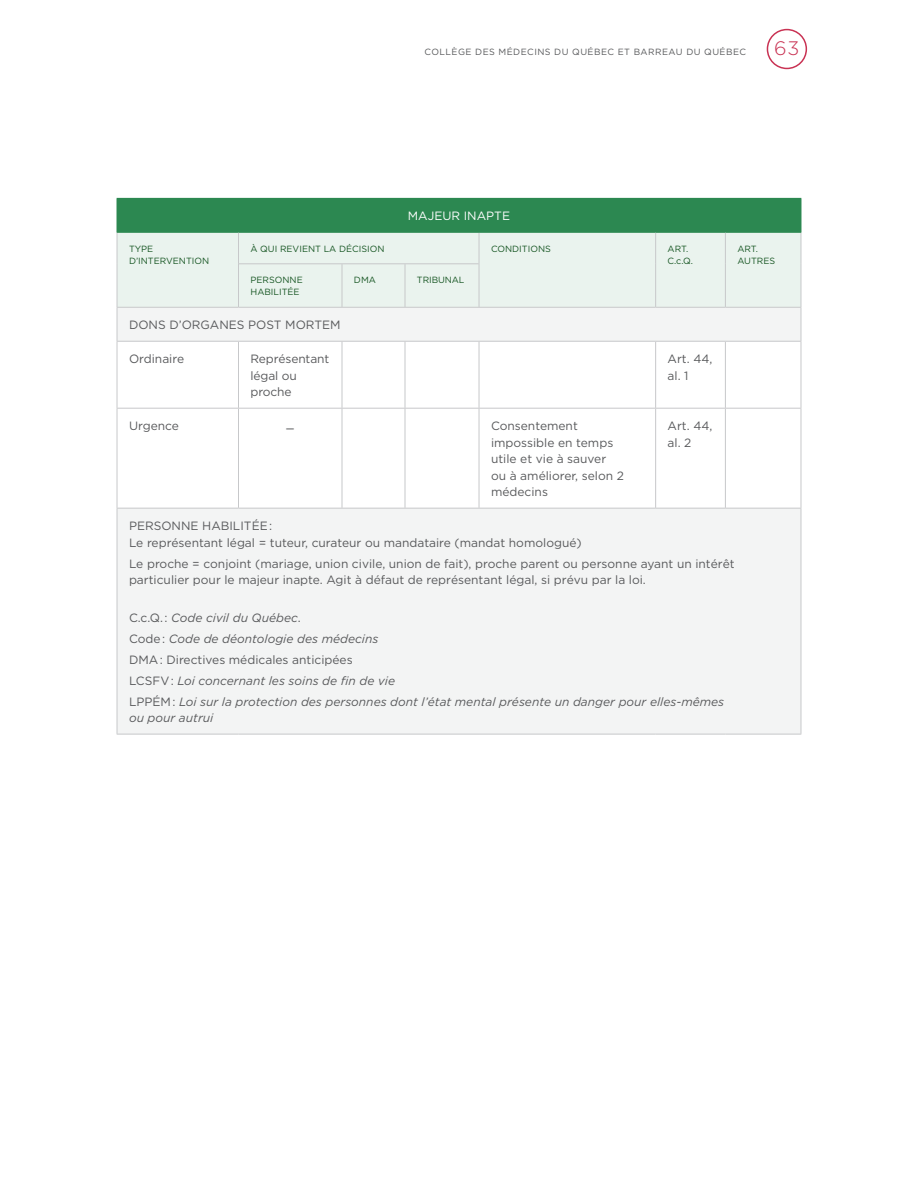
<style>
.page{position:relative;width:918px;height:1188px;background:#fff}
.page>*{position:absolute;margin:0;border:0;box-sizing:border-box;transform-origin:0 0}
.t1{font:300 19.5px "Gotham HTF";color:#c93253}
.t2{font:18px "Minion Pro";color:#58595b}
.t3{font:12px/16.5px "Gotham HTF";color:#58595b}
.t4{font:italic 12px/21px "Gotham HTF";color:#58595b}
.t5{font:12px "Gotham HTF";color:#fff}
.t6{font:9px/12px "Gotham HTF";color:#175623}
.t7{font:9px "Gotham HTF";letter-spacing:.05em;color:#58595b}
.s1{font-style:normal}
</style>
<div class="page">
<div style="left:767px;top:29px;width:40px;height:40px;border:2px solid #c93253;border-radius:50%"></div>
<div style="left:117px;top:198px;width:684px;height:34px;background:#2c8851"></div>
<div style="left:118px;top:233px;width:683px;height:74px;background:#eaf3ee"></div>
<svg style="left:118px;top:308px;width:683px;height:426px;fill:#f3f4f4"></svg>
<hr style="left:238px;top:342px;width:1px;height:66px;background:#c7c8ca">
<hr style="left:342px;top:342px;width:1px;height:66px;background:#c7c8ca">
<hr style="left:238px;top:408px;width:104px;height:1px;background:#c7c8ca">
<hr style="left:117px;top:342px;width:1px;height:66px;background:#c7c8ca">
<hr style="left:405px;top:342px;width:1px;height:66px;background:#c7c8ca">
<hr style="left:479px;top:342px;width:1px;height:66px;background:#c7c8ca">
<hr style="left:655px;top:342px;width:1px;height:66px;background:#c7c8ca">
<hr style="left:725px;top:342px;width:1px;height:66px;background:#c7c8ca">
<hr style="left:801px;top:342px;width:1px;height:66px;background:#c7c8ca">
<hr style="left:117px;top:408px;width:121px;height:1px;background:#c7c8ca">
<hr style="left:117px;top:409px;width:1px;height:99px;background:#c7c8ca">
<hr style="left:238px;top:409px;width:1px;height:99px;background:#c7c8ca">
<hr style="left:342px;top:408px;width:63px;height:1px;background:#c7c8ca">
<hr style="left:342px;top:409px;width:1px;height:99px;background:#c7c8ca">
<hr style="left:405px;top:408px;width:74px;height:1px;background:#c7c8ca">
<hr style="left:405px;top:409px;width:1px;height:99px;background:#c7c8ca">
<hr style="left:479px;top:408px;width:177px;height:1px;background:#c7c8ca">
<hr style="left:479px;top:409px;width:1px;height:99px;background:#c7c8ca">
<hr style="left:656px;top:408px;width:69px;height:1px;background:#c7c8ca">
<hr style="left:655px;top:409px;width:1px;height:99px;background:#c7c8ca">
<hr style="left:725px;top:408px;width:76px;height:1px;background:#c7c8ca">
<hr style="left:725px;top:409px;width:1px;height:99px;background:#c7c8ca">
<hr style="left:801px;top:409px;width:1px;height:99px;background:#c7c8ca">
<hr style="left:405px;top:264px;width:1px;height:43px;background:#c7c8ca">
<hr style="left:117px;top:233px;width:1px;height:31px;background:#c7c8ca">
<hr style="left:117px;top:264px;width:1px;height:43px;background:#c7c8ca">
<hr style="left:238px;top:233px;width:1px;height:31px;background:#c7c8ca">
<hr style="left:238px;top:264px;width:1px;height:43px;background:#c7c8ca">
<hr style="left:479px;top:233px;width:1px;height:31px;background:#c7c8ca">
<hr style="left:655px;top:233px;width:1px;height:31px;background:#c7c8ca">
<hr style="left:655px;top:264px;width:1px;height:43px;background:#c7c8ca">
<hr style="left:725px;top:233px;width:1px;height:31px;background:#c7c8ca">
<hr style="left:725px;top:264px;width:1px;height:43px;background:#c7c8ca">
<hr style="left:801px;top:233px;width:1px;height:31px;background:#c7c8ca">
<hr style="left:801px;top:264px;width:1px;height:43px;background:#c7c8ca">
<hr style="left:342px;top:264px;width:1px;height:43px;background:#c7c8ca">
<hr style="left:479px;top:264px;width:1px;height:43px;background:#c7c8ca">
<hr style="left:117px;top:307px;width:121px;height:1px;background:#c7c8ca">
<hr style="left:239px;top:263px;width:103px;height:1px;background:#c7c8ca">
<hr style="left:342px;top:263px;width:63px;height:1px;background:#c7c8ca">
<hr style="left:405px;top:263px;width:74px;height:1px;background:#c7c8ca">
<hr style="left:479px;top:307px;width:177px;height:1px;background:#c7c8ca">
<hr style="left:656px;top:307px;width:69px;height:1px;background:#c7c8ca">
<hr style="left:725px;top:307px;width:76px;height:1px;background:#c7c8ca">
<hr style="left:238px;top:307px;width:104px;height:1px;background:#c7c8ca">
<hr style="left:342px;top:307px;width:63px;height:1px;background:#c7c8ca">
<hr style="left:405px;top:307px;width:74px;height:1px;background:#c7c8ca">
<hr style="left:238px;top:341px;width:104px;height:1px;background:#c7c8ca">
<hr style="left:117px;top:308px;width:1px;height:33px;background:#c7c8ca">
<hr style="left:801px;top:308px;width:1px;height:33px;background:#c7c8ca">
<hr style="left:117px;top:341px;width:121px;height:1px;background:#c7c8ca">
<hr style="left:342px;top:341px;width:63px;height:1px;background:#c7c8ca">
<hr style="left:405px;top:341px;width:74px;height:1px;background:#c7c8ca">
<hr style="left:479px;top:341px;width:177px;height:1px;background:#c7c8ca">
<hr style="left:656px;top:341px;width:69px;height:1px;background:#c7c8ca">
<hr style="left:725px;top:341px;width:76px;height:1px;background:#c7c8ca">
<hr style="left:117px;top:508px;width:121px;height:1px;background:#c7c8ca">
<hr style="left:117px;top:509px;width:1px;height:225px;background:#c7c8ca">
<hr style="left:238px;top:508px;width:104px;height:1px;background:#c7c8ca">
<hr style="left:342px;top:508px;width:63px;height:1px;background:#c7c8ca">
<hr style="left:405px;top:508px;width:74px;height:1px;background:#c7c8ca">
<hr style="left:479px;top:508px;width:177px;height:1px;background:#c7c8ca">
<hr style="left:656px;top:508px;width:69px;height:1px;background:#c7c8ca">
<hr style="left:725px;top:508px;width:76px;height:1px;background:#c7c8ca">
<hr style="left:801px;top:509px;width:1px;height:225px;background:#c7c8ca">
<hr style="left:117px;top:734px;width:121px;height:1px;background:#c7c8ca">
<hr style="left:238px;top:734px;width:104px;height:1px;background:#c7c8ca">
<hr style="left:342px;top:734px;width:63px;height:1px;background:#c7c8ca">
<hr style="left:405px;top:734px;width:74px;height:1px;background:#c7c8ca">
<hr style="left:479px;top:734px;width:177px;height:1px;background:#c7c8ca">
<hr style="left:656px;top:734px;width:69px;height:1px;background:#c7c8ca">
<hr style="left:725px;top:734px;width:76px;height:1px;background:#c7c8ca">
<hr style="left:801px;top:199px;width:1px;height:33px;background:#2c8851">
<hr style="left:117px;top:232px;width:121px;height:1px;background:#2c8851">
<hr style="left:238px;top:232px;width:104px;height:1px;background:#2c8851">
<hr style="left:342px;top:232px;width:63px;height:1px;background:#2c8851">
<hr style="left:405px;top:232px;width:74px;height:1px;background:#2c8851">
<hr style="left:479px;top:232px;width:177px;height:1px;background:#2c8851">
<hr style="left:656px;top:232px;width:69px;height:1px;background:#2c8851">
<hr style="left:725px;top:232px;width:76px;height:1px;background:#2c8851">
<p class="t7" style="left:425px;top:47px;width:323px">COLLÈGE DES MÉDECINS DU QUÉBEC ET BARREAU DU QUÉBEC</p>
<h1 class="t1" style="left:774px;top:38px;width:27px">63</h1>
<p class="t5" style="left:408px;top:209px;width:104px">MAJEUR INAPTE</p>
<p class="t6" style="left:129px;top:242px;width:82px">TYPE<br>D’INTERVENTION</p>
<p class="t6" style="left:250px;top:242px;width:136px">À QUI REVIENT LA DÉCISION</p>
<p class="t6" style="left:491px;top:242px;width:61px">CONDITIONS</p>
<p class="t6" style="left:668px;top:242px;width:27px">ART.<br>C.c.Q.</p>
<p class="t6" style="left:737px;top:242px;width:39px">ART.<br>AUTRES</p>
<p class="t6" style="left:250px;top:274px;width:54px">PERSONNE<br>HABILITÉE</p>
<p class="t6" style="left:354px;top:274px;width:23px">DMA</p>
<p class="t6" style="left:417px;top:274px;width:49px">TRIBUNAL</p>
<p class="t3" style="left:129px;top:317px;width:213px">DONS D’ORGANES POST MORTEM</p>
<p class="t3" style="left:129px;top:351px;width:57px">Ordinaire</p>
<p class="t3" style="left:251px;top:351px;width:80px">Représentant légal ou proche</p>
<p class="t3" style="left:668px;top:351px;width:46px">Art. 44, al. 1</p>
<p class="t3" style="left:129px;top:417px;width:51px">Urgence</p>
<h2 class="t2" style="left:286px;top:415px;width:11px">–</h2>
<p class="t3" style="left:491px;top:417px;width:135px">Consentement impossible en temps utile et vie à sauver ou à améliorer, selon 2 médecins</p>
<p class="t3" style="left:668px;top:417px;width:46px">Art. 44, al. 2</p>
<p class="t3" style="left:129px;top:517px;width:454px">PERSONNE HABILITÉE:<br>Le représentant légal = tuteur, curateur ou mandataire (mandat homologué)</p>
<p class="t3" style="left:129px;top:555px;width:607px">Le proche = conjoint (mariage, union civile, union de fait), proche parent ou personne ayant un intérêt particulier pour le majeur inapte. Agit à défaut de représentant légal, si prévu par la loi.</p>
<p class="t4" style="left:129px;top:607px;width:597px"><span class="s1">C.c.Q.:</span> Code civil du Québec<span class="s1">.<br>Code:</span> Code de déontologie des médecins<br><span class="s1">DMA: Directives médicales anticipées<br>LCSFV:</span> Loi concernant les soins de fin de vie<br><span class="s1">LPPÉM:</span> Loi sur la protection des personnes dont l’état mental présente un danger pour elles-mêmes</p>
<p class="t4" style="left:129px;top:707px;width:86px">ou pour autrui</p>
</div>
